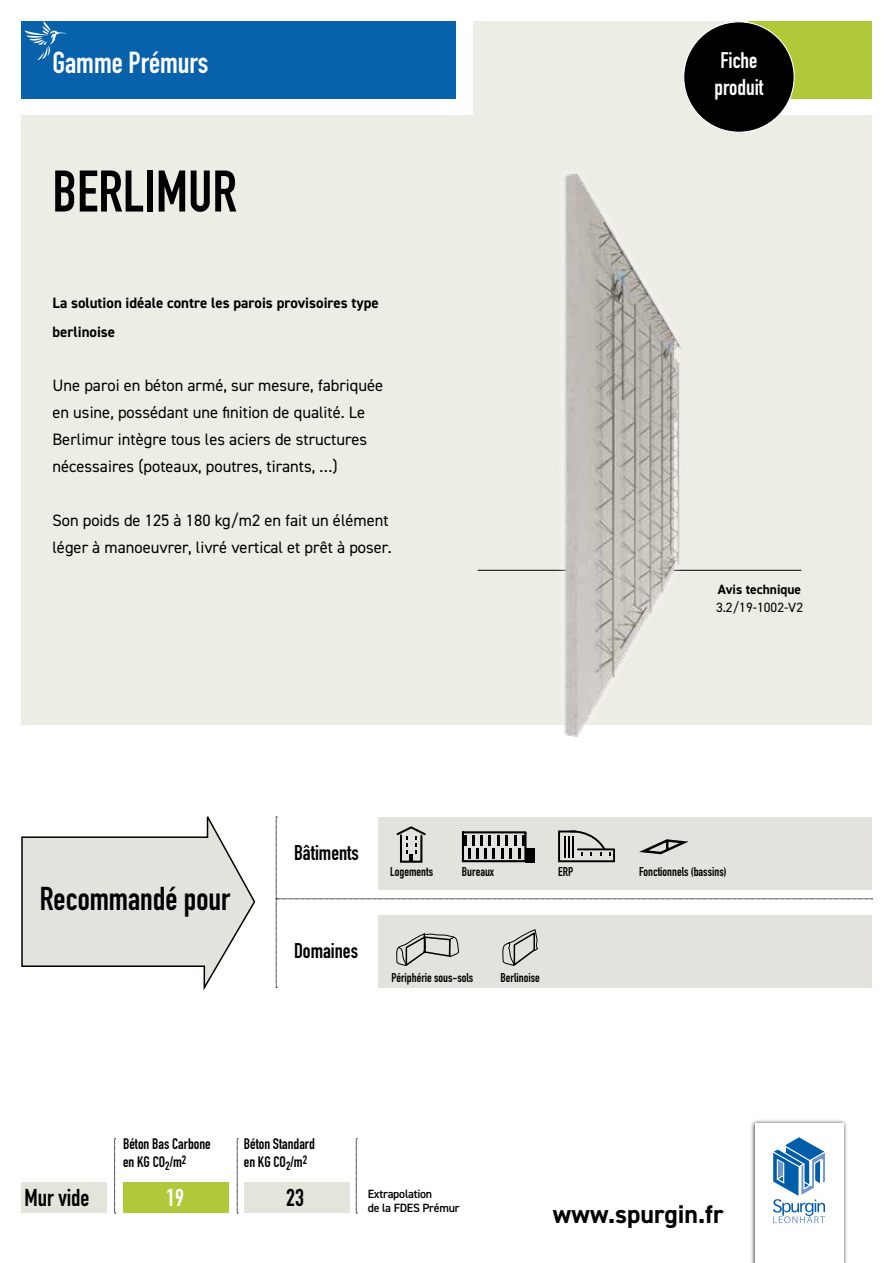
<style>
.page{position:relative;width:893px;height:1263px;background:#fff}
.page>*{position:absolute;margin:0;border:0;box-sizing:border-box;transform-origin:0 0}
.t1{font:700 57.6px "DIN Condensed";color:#000}
.t2{font:700 32.55px "DIN Condensed";color:#000}
.t3{font:700 30px "DIN Condensed";color:#fff}
.t4{font:700 25.8px "DIN2014";color:#000}
.t5{font:700 24px "DIN Condensed";color:#000}
.t6{font:700 24px "DIN Condensed";color:#fff}
.t7{font:700 22.2px/26.7px "DIN Condensed";color:#fff}
.t8{font:700 21px "DIN Condensed";color:#000}
.t9{font:16.5px/27px "DIN2014";color:#000}
.t10{font:700 15px/28.5px "DIN2014";color:#000}
.t11{font:700 15px/18px "DIN Condensed";color:#000}
.t12{font:13.5px "DIN2014";color:#000}
.t13{font:700 13.5px "DIN2014";color:#000}
.t14{font:700 12.6px "DIN Condensed";color:#000}
.t15{font:600 12px/14.4px "DIN2014";letter-spacing:-.02em;color:#000}
</style>
<div class="page">
<div style="left:748px;top:21px;width:124px;height:78px;background:#afc939"></div>
<div style="left:21px;top:116px;width:851px;height:609px;background:#edece5"></div>
<div style="left:474px;top:21px;width:263px;height:112px;background:#edece5"></div>
<div style="left:751px;top:1119px;width:97px;height:144px;background:#000;opacity:.75"></div>
<div style="left:755px;top:1124px;width:88px;height:139px;background:#fff"></div>
<svg style="left:773px;top:1136px;width:53px;height:87px"></svg>
<hr style="left:478px;top:570px;width:323px;height:1px;background:#000">
<div style="left:684px;top:22px;width:110px;height:110px;background:#000;border-radius:50%"></div>
<svg style="left:21px;top:816px;width:235px;height:174px"></svg>
<svg style="left:276px;top:817px;width:596px;height:171px"></svg>
<img style="left:555px;top:174px;width:140px;height:563px">
<svg style="left:114px;top:1138px;width:2px;height:76px"></svg>
<svg style="left:237px;top:1138px;width:1px;height:76px"></svg>
<svg style="left:356px;top:1138px;width:1px;height:76px"></svg>
<div style="left:123px;top:1182px;width:106px;height:31px;background:#afc939"></div>
<div style="left:21px;top:1182px;width:85px;height:31px;background:#e4e3dc"></div>
<div style="left:244px;top:1182px;width:106px;height:31px;background:#e4e3dc"></div>
<div style="left:21px;top:21px;width:435px;height:78px;background:#0762ab"></div>
<svg style="left:25px;top:21px;width:41px;height:39px"></svg>
<h3 class="t3" style="left:52px;top:43px;width:158px">Gamme Prémurs</h3>
<h1 class="t1" style="left:52px;top:153px;width:186px">BERLIMUR</h1>
<p class="t10" style="left:52px;top:288px;width:328px">La solution idéale contre les parois provisoires type berlinoise</p>
<p class="t9" style="left:52px;top:371px;width:332px">Une paroi en béton armé, sur mesure, fabriquée en usine, possédant une finition de qualité. Le Berlimur intègre tous les aciers de structures nécessaires (poteaux, poutres, tirants, …)</p>
<p class="t9" style="left:52px;top:506px;width:341px">Son poids de 125 à 180 kg/m2 en fait un élément léger à manoeuvrer, livré vertical et prêt à poser.</p>
<p class="t8" style="left:294px;top:839px;width:66px">Bâtiments</p>
<h3 class="t7" style="left:714px;top:47px;width:50px">Fiche produit</h3>
<p class="t13" style="left:718px;top:580px;width:85px">Avis technique</p>
<p class="t12" style="left:716px;top:599px;width:89px">3.2/19-1002-V2</p>
<h2 class="t2" style="left:40px;top:877px;width:192px">Recommandé pour</h2>
<p class="t8" style="left:294px;top:936px;width:66px">Domaines</p>
<p class="t14" style="left:390px;top:863px;width:44px">Logements</p>
<p class="t14" style="left:462px;top:863px;width:34px">Bureaux</p>
<p class="t14" style="left:558px;top:863px;width:17px">ERP</p>
<p class="t14" style="left:639px;top:863px;width:89px">Fonctionnels (bassins)</p>
<p class="t14" style="left:391px;top:969px;width:83px">Périphérie sous-sols</p>
<p class="t14" style="left:501px;top:969px;width:41px">Berlinoise</p>
<h3 class="t5" style="left:25px;top:1181px;width:66px">Mur vide</h3>
<p class="t11" style="left:123px;top:1135px;width:89px">Béton Bas Carbone en KG CO<sub>2</sub>/m<sup>2</sup></p>
<p class="t11" style="left:244px;top:1135px;width:73px">Béton Standard en KG CO<sub>2</sub>/m<sup>2</sup></p>
<h3 class="t6" style="left:166px;top:1181px;width:19px">19</h3>
<h3 class="t5" style="left:286px;top:1181px;width:19px">23</h3>
<p class="t15" style="left:368px;top:1186px;width:93px">Extrapolation<br>de la FDES Prémur</p>
<h3 class="t4" style="left:553px;top:1197px;width:172px">www.spurgin.fr</h3>
</div>
